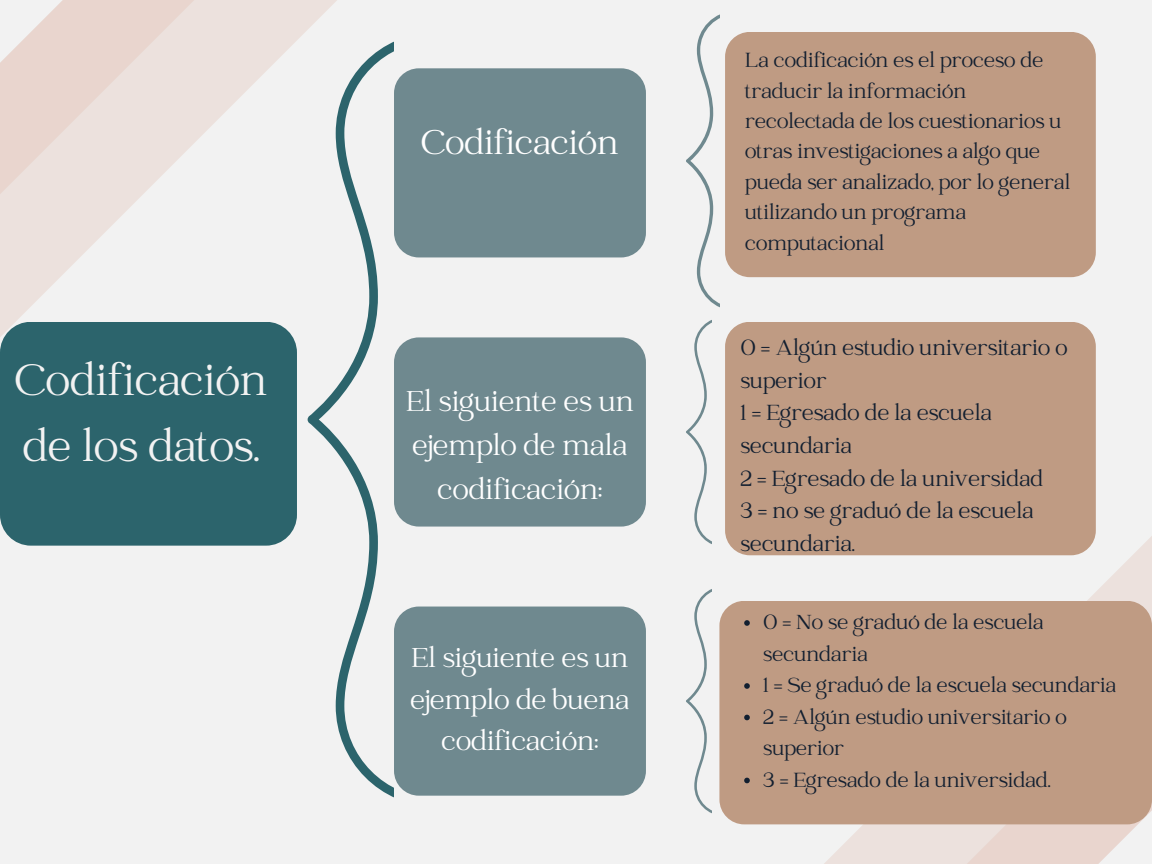
<style>
.page{position:relative;width:1152px;height:864px;background:#f2f2f2}
.page>*{position:absolute;margin:0;border:0;box-sizing:border-box;transform-origin:0 0}
.t1{font:48px/66.3px "Catchy Mager";color:#f2f2f2}
.t2{font:37.5px "Catchy Mager";color:#fff}
.t3{font:31.5px/43.8px "Catchy Mager";color:#fff;text-align:center}
.t4{font:30px/41.7px "Catchy Mager";color:#fff;text-align:center}
.t5{font:24px/32.7px "Catchy Mager";color:#121f30}
.t6{font:22.5px/30.3px "Catchy Mager";color:#121f30}
</style>
<div class="page">
<svg style="left:308px;top:41px;width:86px;height:757px"></svg>
<div style="left:0;top:322px;width:297px;height:224px;background:#2c646c;border-radius:31px"></div>
<div style="left:394px;top:607px;width:252px;height:189px;background:#6f898f;border-radius:25px"></div>
<svg style="left:686px;top:14px;width:34px;height:530px"></svg>
<svg style="left:686px;top:589px;width:26px;height:225px"></svg>
<svg style="left:818px;top:535px;width:334px;height:329px"></svg>
<svg style="left:961px;top:804px;width:191px;height:60px"></svg>
<div style="left:719px;top:601px;width:433px;height:223px;background:#bf9b83;border-radius:25px"></div>
<div style="left:394px;top:337px;width:252px;height:190px;background:#6f898f;border-radius:25px"></div>
<div style="left:394px;top:68px;width:252px;height:189px;background:#6f898f;border-radius:25px"></div>
<div style="left:725px;top:322px;width:371px;height:233px;background:#bf9b83;border-radius:25px"></div>
<div style="left:725px;top:32px;width:371px;height:245px;background:#bf9b83;border-radius:25px"></div>
<svg style="left:0;top:0;width:337px;height:337px"></svg>
<svg style="left:0;top:0;width:194px;height:203px;background:#ebddd8"></svg>
<svg style="left:744px;top:620px;width:6px;height:6px"></svg>
<svg style="left:744px;top:683px;width:6px;height:6px"></svg>
<svg style="left:744px;top:715px;width:6px;height:5px"></svg>
<svg style="left:744px;top:778px;width:6px;height:5px"></svg>
<p class="t1" style="left:15px;top:350px;width:254px">Codificación de los datos.</p>
<p class="t2" style="left:421px;top:125px;width:199px">Codificación</p>
<p class="t3" style="left:406px;top:382px;width:229px">El siguiente es un ejemplo de mala codificación:</p>
<p class="t4" style="left:410px;top:639px;width:221px">El siguiente es un ejemplo de buena codificación:</p>
<p class="t6" style="left:745px;top:47px;width:326px">La codificación es el proceso de traducir la información recolectada de los cuestionarios u otras investigaciones a algo que pueda ser analizado, por lo general utilizando un programa computacional</p>
<p class="t5" style="left:740px;top:333px;width:329px">0 = Algún estudio universitario o superior</p>
<p class="t5" style="left:740px;top:398px;width:253px">1 = Egresado de la escuela secundaria</p>
<p class="t5" style="left:740px;top:464px;width:304px">2 = Egresado de la universidad</p>
<p class="t5" style="left:740px;top:496px;width:295px">3 = no se graduó de la escuela secundaria.</p>
<p class="t6" style="left:763px;top:608px;width:282px;line-height:31.5px">0 = No se graduó de la escuela secundaria</p>
<p class="t6" style="left:763px;top:672px;width:355px">1 = Se graduó de la escuela secundaria</p>
<p class="t6" style="left:763px;top:703px;width:305px;line-height:31.5px">2 = Algún estudio universitario o superior</p>
<p class="t6" style="left:763px;top:766px;width:289px">3 = Egresado de la universidad.</p>
</div>
